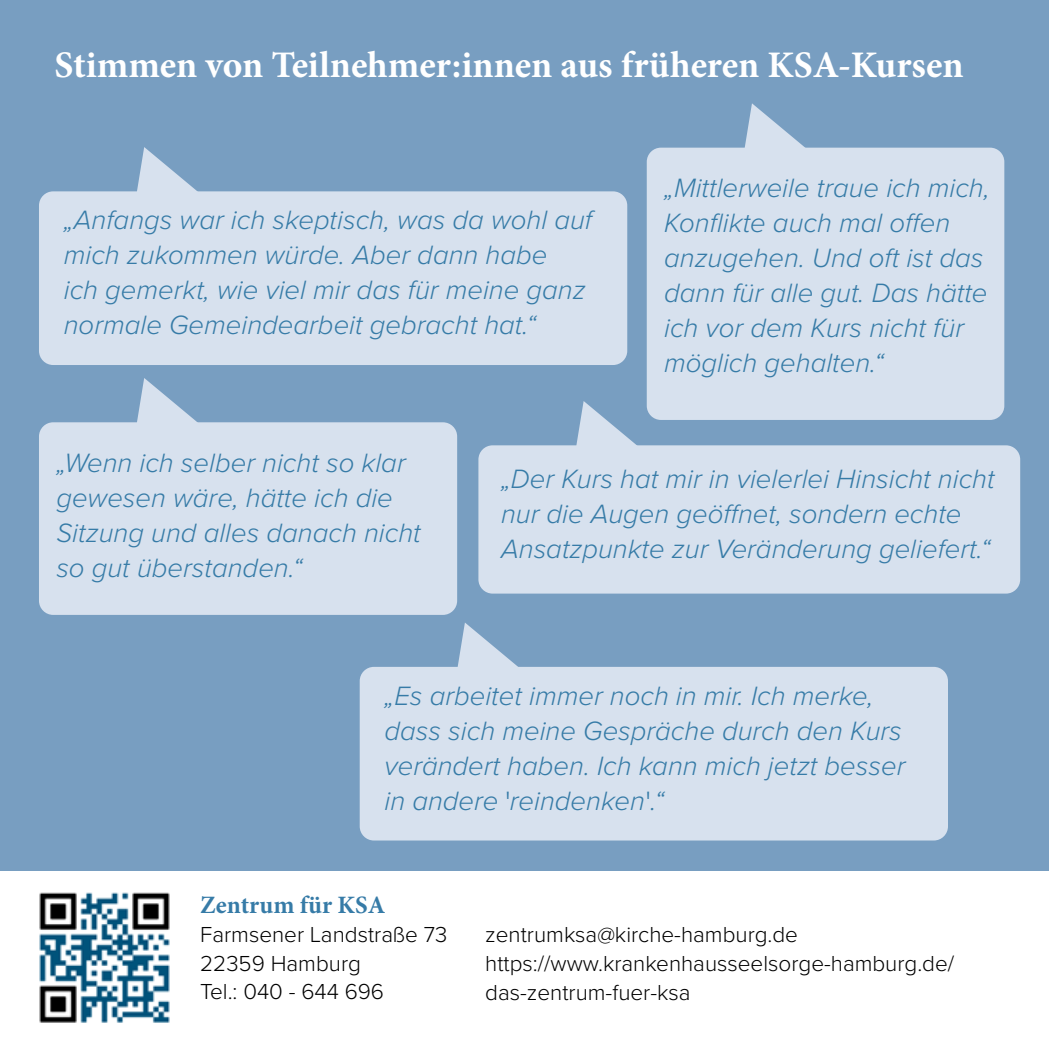
<style>
.page{position:relative;width:1049px;height:1049px;background:#fff}
.page>*{position:absolute;margin:0;border:0;box-sizing:border-box;transform-origin:0 0}
.t1{font:700 37.5px "Minion Pro";color:#fff}
.t2{font:italic 300 27.5px/35px "Proxima Nova";color:#367ba7}
.t3{font:700 25px "Minion Pro";color:#367ba7}
.t4{font:300 22.5px/28.8px "Proxima Nova";color:#000}
.s1{font-family:"Nordelbica";font-weight:400;font-style:normal}
</style>
<div class="page">
<div style="left:0;top:0;width:1049px;height:870px;background:#789ec1"></div>
<div style="left:39px;top:191px;width:588px;height:174px;background:#d7e1ee;border-radius:14px"></div>
<svg style="left:130px;top:147px;width:82px;height:45px"></svg>
<div style="left:478px;top:445px;width:542px;height:149px;background:#d7e1ee;border-radius:14px"></div>
<svg style="left:569px;top:401px;width:83px;height:45px"></svg>
<div style="left:647px;top:148px;width:357px;height:272px;background:#d7e1ee;border-radius:14px"></div>
<svg style="left:737px;top:103px;width:83px;height:45px"></svg>
<div style="left:39px;top:422px;width:418px;height:193px;background:#d7e1ee;border-radius:14px"></div>
<svg style="left:130px;top:378px;width:82px;height:45px"></svg>
<div style="left:360px;top:667px;width:588px;height:173px;background:#d7e1ee;border-radius:14px"></div>
<svg style="left:450px;top:623px;width:83px;height:44px"></svg>
<img style="left:39px;top:892px;width:131px;height:131px">
<h1 class="t1" style="left:55px;top:38px;width:910px">Stimmen von Teilnehmer:innen aus früheren KSA-Kursen</h1>
<p class="t2" style="left:64px;top:201px;width:530px">„Anfangs war ich skeptisch, was da wohl auf mich zukommen würde. Aber dann habe<br>ich gemerkt, wie viel mir das für meine ganz normale Gemeindearbeit gebracht hat.“</p>
<p class="t2" style="left:664px;top:169px;width:327px">„Mittlerweile traue ich mich,<br>Konflikte auch mal offen anzugehen. Und oft ist das dann für alle gut. Das hätte ich vor dem Kurs nicht für möglich gehalten.“</p>
<p class="t2" style="left:56px;top:444px;width:366px">„Wenn ich selber nicht so klar gewesen wäre, hätte ich die<br>Sitzung und alles danach nicht so gut überstanden.“</p>
<p class="t2" style="left:501px;top:460px;width:495px">„Der Kurs hat mir in vielerlei Hinsicht nicht nur die Augen geöffnet, sondern echte<br>Ansatzpunkte zur Veränderung geliefert.“</p>
<p class="t2" style="left:384px;top:676px;width:522px">„Es arbeitet immer noch in mir. Ich merke, dass sich meine Gespräche durch den Kurs verändert haben. Ich kann mich jetzt besser in andere <span class="s1">'</span>reindenken<span class="s1">'</span>.“</p>
<p class="t3" style="left:200px;top:887px;width:187px">Zentrum für KSA</p>
<p class="t4" style="left:200px;top:919px;width:249px">Farmsener Landstraße 73<br>22359 Hamburg<br>Tel.: 040 - 644 696</p>
<p class="t4" style="left:485px;top:919px;width:470px">zentrumksa@kirche-hamburg.de https://www.krankenhausseelsorge-hamburg.de/ das-zentrum-fuer-ksa</p>
</div>
